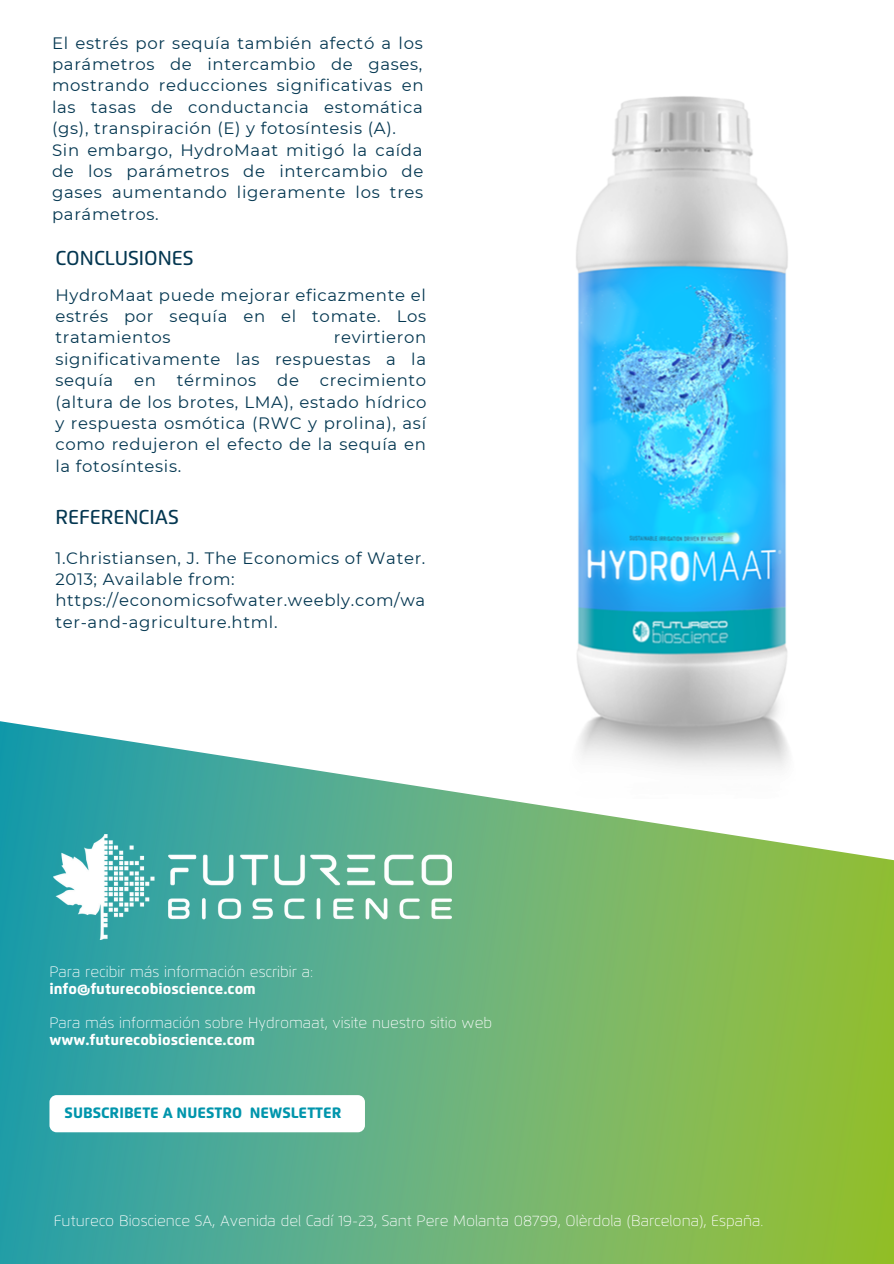
<style>
.page{position:relative;width:894px;height:1264px;background:#fff}
.page>*{position:absolute;margin:0;border:0;box-sizing:border-box;transform-origin:0 0}
.t1{font:500 20.1px "Flexo";color:#043751}
.t2{font:16.5px/21.5px "Montserrat";letter-spacing:.04em;color:#043751;text-align:justify}
.t3{font:100 15px "Flexo";color:#fff}
.t4{font:800 15px "Flexo";color:#fff}
.t5{font:800 15px "Flexo";color:#0095ac}
</style>
<div class="page">
<img style="left:0;top:721px;width:893px;height:542px">
<img style="left:54px;top:834px;width:397px;height:105px">
<div style="left:49px;top:1095px;width:316px;height:37px;background:#fff;border-radius:7px"></div>
<img style="left:519px;top:96px;width:317px;height:702px">
<p class="t2" style="left:52px;top:32px;width:373px">El estrés por sequía también afectó a los parámetros de intercambio de gases, mostrando reducciones significativas en las tasas de conductancia estomática (gs), transpiración (E) y fotosíntesis (A).</p>
<p class="t2" style="left:52px;top:139px;width:373px">Sin embargo, HydroMaat mitigó la caída de los parámetros de intercambio de gases aumentando ligeramente los tres parámetros.</p>
<p class="t1" style="left:55px;top:249px;width:140px">CONCLUSIONES</p>
<p class="t2" style="left:55px;top:284px;width:372px">HydroMaat puede mejorar eficazmente el estrés por sequía en el tomate. Los tratamientos</p>
<p class="t2" style="left:55px;top:327px;width:372px;text-indent:278px">revirtieron significativamente las respuestas a la sequía</p>
<p class="t2" style="left:55px;top:369px;width:372px;text-indent:264px">crecimiento (altura de los brotes, LMA), estado hídrico y respuesta osmótica (RWC y prolina), así como redujeron el efecto de la sequía en la fotosíntesis.</p>
<p class="t1" style="left:55px;top:508px;width:125px">REFERENCIAS</p>
<p class="t2" style="left:55px;top:547px;width:371px;text-align:left">1.Christiansen, J. The Economics of Water.<br>2013; Available from: https://economicsofwater.weebly.com/wa ter-and-agriculture.html.</p>
<p class="t2" style="left:134px;top:369px;width:23px">en</p>
<p class="t2" style="left:177px;top:369px;width:81px">términos</p>
<p class="t2" style="left:277px;top:369px;width:23px">de</p>
<p class="t3" style="left:49px;top:965px;width:265px">Para recibir más información escribir a:</p>
<p class="t4" style="left:49px;top:982px;width:208px">info@futurecobioscience.com</p>
<p class="t3" style="left:49px;top:1016px;width:444px">Para más información sobre Hydromaat, visite nuestro sitio web</p>
<p class="t4" style="left:49px;top:1033px;width:207px">www.futurecobioscience.com</p>
<p class="t5" style="left:65px;top:1105px;width:278px">SUBSCRIBETE A NUESTRO NEWSLETTER</p>
<p class="t3" style="left:54px;top:1214px;width:711px">Futureco Bioscience SA, Avenida del Cadí 19-23, Sant Pere Molanta 08799, Olèrdola (Barcelona), España.</p>
</div>
